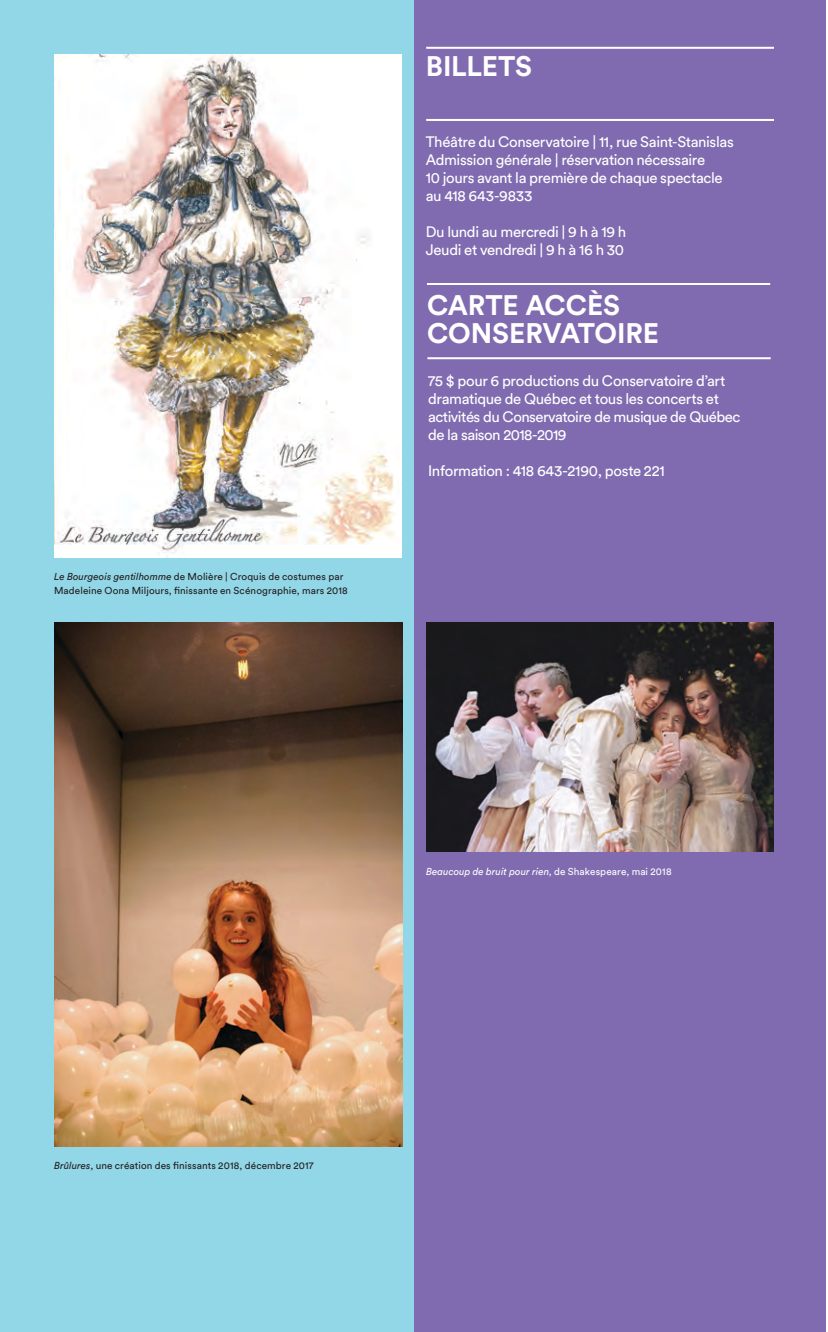
<style>
.page{position:relative;width:828px;height:1332px;background:#fff}
.page>*{position:absolute;margin:0;border:0;box-sizing:border-box;transform-origin:0 0}
.t1{font:700 28px/28px "Circular Std";letter-spacing:-.005em;color:#fff}
.t2{font:15px/18px "Circular Std";letter-spacing:-.025em;color:#fff}
.t3{font:10px/14px "Circular Std";letter-spacing:.01em;color:#231f20}
.t4{font:italic 10px "Circular Std";letter-spacing:.005em;color:#fff}
.s1{font-style:italic}
.s2{font-style:normal}
</style>
<div class="page">
<div style="left:0;top:0;width:18px;height:1332px;background:#92d7e7"></div>
<div style="left:18px;top:0;width:396px;height:1332px;background:#92d7e7"></div>
<div style="left:414px;top:0;width:412px;height:1332px;background:#806bb0"></div>
<img style="left:54px;top:622px;width:349px;height:525px">
<img style="left:54px;top:55px;width:348px;height:502px">
<hr style="left:426px;top:47px;width:348px;height:2px;background:#fff">
<hr style="left:427px;top:357px;width:344px;height:2px;background:#fff">
<hr style="left:427px;top:283px;width:343px;height:2px;background:#fff">
<img style="left:426px;top:622px;width:348px;height:229px">
<hr style="left:426px;top:119px;width:348px;height:2px;background:#fff">
<p class="t3" style="left:54px;top:569px;width:295px"><span class="s1">Le Bourgeois gentilhomme</span> de Molière | Croquis de costumes par<br>Madeleine Oona Miljours, finissante en Scénographie, mars 2018</p>
<h1 class="t1" style="left:426px;top:51px;width:108px">BILLETS</h1>
<p class="t2" style="left:426px;top:133px;width:310px">Théâtre du Conservatoire | 11, rue Saint-Stanislas Admission générale | réservation nécessaire<br>10 jours avant la première de chaque spectacle au 418 643-9833</p>
<p class="t2" style="left:426px;top:223px;width:202px">Du lundi au mercredi | 9 h à 19 h<br>Jeudi et vendredi | 9 h à 16 h 30</p>
<h1 class="t1" style="left:427px;top:290px;width:234px">CARTE ACCÈS<br>CONSERVATOIRE</h1>
<p class="t2" style="left:428px;top:371px;width:314px">75 $ pour 6 productions du Conservatoire d’art dramatique de Québec et tous les concerts et activités du Conservatoire de musique de Québec de la saison 2018-2019</p>
<p class="t2" style="left:428px;top:461px;width:238px">Information : 418 643-2190, poste 221</p>
<p class="t4" style="left:426px;top:866px;width:247px">Beaucoup de bruit pour rien<span class="s2">, de Shakespeare, mai 2018</span></p>
<p class="t3" style="left:54px;top:1159px;width:261px"><span class="s1">Brûlures</span>, une création des finissants 2018, décembre 2017</p>
</div>
